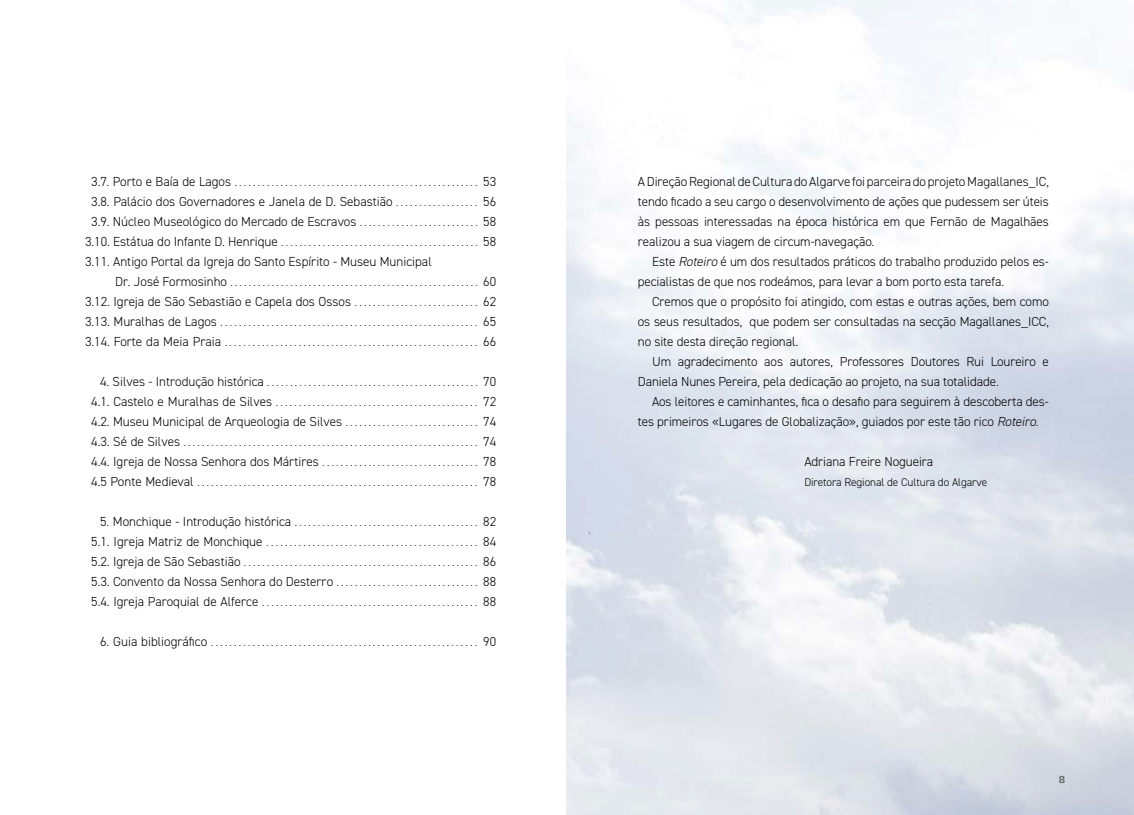
<style>
.page{position:relative;width:1134px;height:815px;background:#fff}
.page>*{position:absolute;margin:0;border:0;box-sizing:border-box;transform-origin:0 0}
.t1{font:300 13.12px/20px "DIN2014";letter-spacing:-.005em;color:#000}
.t2{font:300 11.25px/20px "DIN2014";letter-spacing:-.005em;color:#000}
.t3{font:700 10px "Hernandez Niu";color:#636363}
.s1{font-size:13.12px}
.s2{font-size:11.25px}
.s3{font-style:italic}
</style>
<div class="page">
<p class="t2" style="left:91px;top:172px;width:406px"><span class="s1">3.7. Porto e Baía de Lagos</span> ..................................................... <span class="s1">53</span></p>
<p class="t1" style="left:91px;top:191px;width:406px">3.8. Palácio dos Governadores e Janela de D. Sebastião <span class="s2">. . . . . . . . . . . . . . . . . .</span> 56<br>3.9. Núcleo Museológico do Mercado de Escravos <span class="s2">. . . . . . . . . . . . . . . . . . . . . . . . . .</span> 58</p>
<p class="t2" style="left:85px;top:232px;width:413px"><span class="s1">3.10. Estátua do Infante D. Henrique</span> ........................................... <span class="s1">58</span></p>
<p class="t1" style="left:85px;top:251px;width:348px">3.11. Antigo Portal da Igreja do Santo Espírito - Museu Municipal</p>
<p class="t2" style="left:115px;top:272px;width:382px"><span class="s1">Dr. José Formosinho</span> ...................................................... <span class="s1">60</span></p>
<p class="t1" style="left:85px;top:291px;width:413px">3.12. Igreja de São Sebastião e Capela dos Ossos <span class="s2">. . . . . . . . . . . . . . . . . . . . . . . . . . .</span> 62</p>
<p class="t2" style="left:85px;top:312px;width:413px"><span class="s1">3.13. Muralhas de Lagos</span> ........................................................ <span class="s1">65<br>3.14. Forte da Meia Praia</span> ....................................................... <span class="s1">66</span></p>
<p class="t2" style="left:91px;top:372px;width:406px;text-align:right"><span class="s1">4. Silves - Introdução histórica</span> .............................................. <span class="s1">70<br>4.1. Castelo e Muralhas de Silves</span> ............................................ <span class="s1">72</span></p>
<p class="t1" style="left:91px;top:411px;width:406px">4.2. Museu Municipal de Arqueologia de Silves <span class="s2">. . . . . . . . . . . . . . . . . . . . . . . . . . . . .</span> 74</p>
<p class="t2" style="left:91px;top:432px;width:406px"><span class="s1">4.3. Sé de Silves</span> ................................................................ <span class="s1">74</span></p>
<p class="t1" style="left:91px;top:451px;width:406px">4.4. Igreja de Nossa Senhora dos Mártires <span class="s2">..................................</span> 78</p>
<p class="t2" style="left:91px;top:472px;width:406px"><span class="s1">4.5 Ponte Medieval</span> ............................................................. <span class="s1">78</span></p>
<p class="t2" style="left:91px;top:512px;width:406px;text-align:justify;text-indent:9px"><span class="s1">5. Monchique - Introdução histórica</span> ........................................ <span class="s1">82<br>5.1. Igreja Matriz de Monchique</span> .............................................. <span class="s1">84<br>5.2. Igreja de São Sebastião</span> ................................................... <span class="s1">86</span></p>
<p class="t1" style="left:91px;top:571px;width:406px">5.3. Convento da Nossa Senhora do Desterro <span class="s2">...............................</span> 88</p>
<p class="t2" style="left:91px;top:592px;width:406px"><span class="s1">5.4. Igreja Paroquial de Alferce</span> ............................................... <span class="s1">88</span></p>
<p class="t2" style="left:100px;top:632px;width:397px"><span class="s1">6. Guia bibliográfico</span> .......................................................... <span class="s1">90</span></p>
<p class="t1" style="left:638px;top:171px;width:413px;text-align:justify">A Direção Regional de Cultura do Algarve foi parceira do projeto Magallanes_IC, tendo ficado a seu cargo o desenvolvimento de ações que pudessem ser úteis às pessoas interessadas na época histórica em que Fernão de Magalhães realizou a sua viagem de circum-navegação.</p>
<p class="t1" style="left:638px;top:251px;width:413px;text-indent:14px">Este <span class="s3">Roteiro</span> é um dos resultados práticos do trabalho produzido pelos es&shy;pecialistas de que nos rodeámos, para levar a bom porto esta tarefa.</p>
<p class="t1" style="left:638px;top:291px;width:413px;text-align:justify;text-indent:14px">Cremos que o propósito foi atingido, com estas e outras ações, bem como os seus resultados, que podem ser consultadas na secção Magallanes_ICC, no site desta direção regional.</p>
<p class="t1" style="left:638px;top:351px;width:413px;text-indent:14px">Um agradecimento aos autores, Professores Doutores Rui Loureiro e<br>Daniela Nunes Pereira, pela dedicação ao projeto, na sua totalidade.</p>
<p class="t1" style="left:638px;top:391px;width:413px;text-indent:14px">Aos leitores e caminhantes, fica o desafio para seguirem à descoberta des&shy;tes primeiros «Lugares de Globalização», guiados por este tão rico <span class="s3">Roteiro</span>.</p>
<p class="t1" style="left:804px;top:451px;width:130px">Adriana Freire Nogueira</p>
<p class="t2" style="left:804px;top:472px;width:184px">Diretora Regional de Cultura do Algarve</p>
<p class="t3" style="left:1059px;top:773px;width:8px">8</p>
</div>
